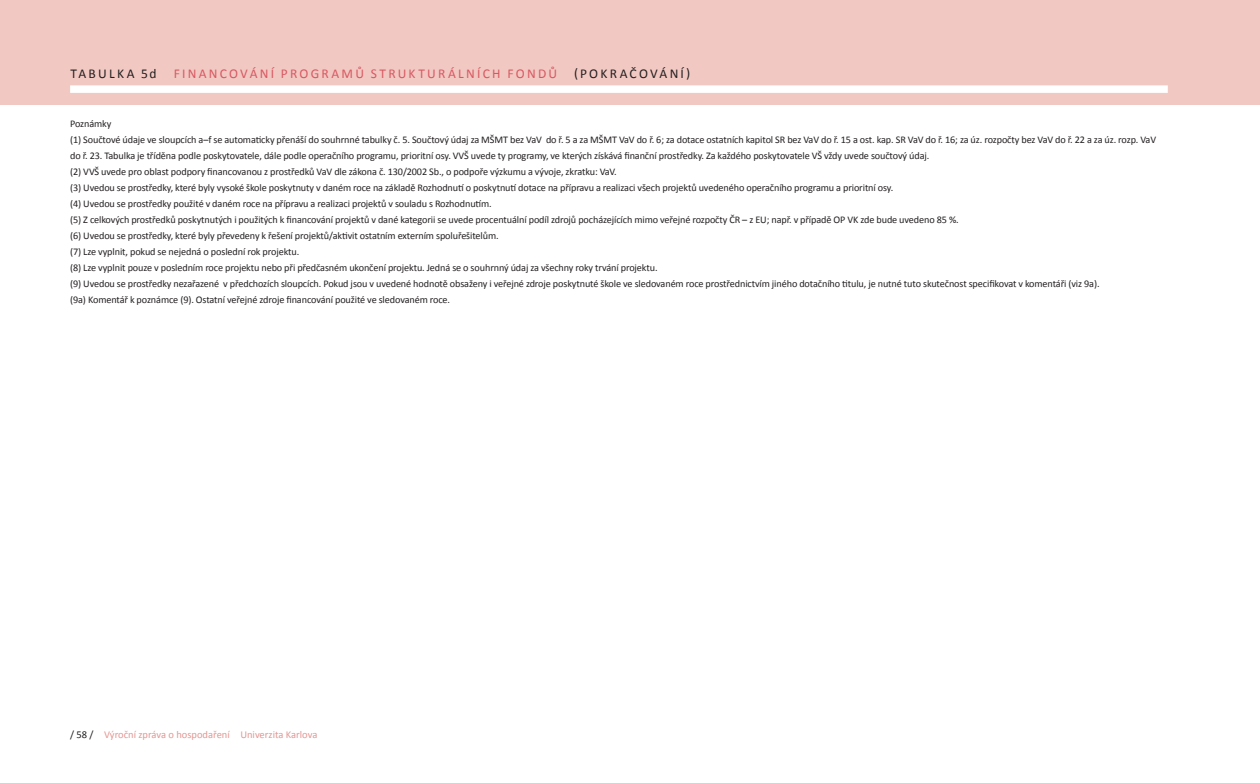
<style>
.page{position:relative;width:1260px;height:783px;background:#fff}
.page>*{position:absolute;margin:0;border:0;box-sizing:border-box;transform-origin:0 0}
.Tab_nazev_pokracovan{font:13.5px "Calibri";letter-spacing:.165em;color:#d75862}
.Tab_nazev_pokracovan-2{font:13.5px "Calibri";letter-spacing:.165em;color:#231f20}
.t1{font:10.5px "Calibri";color:#e49693}
.Poznamky_tab{font:10.2px/16px "Calibri";letter-spacing:-.01em;color:#231f20}
.s1{color:#231f20}
</style>
<div class="page">
<div style="left:0;top:0;width:1259px;height:105px;background:#f2c8c2"></div>
<div style="left:70px;top:85px;width:1097px;height:8px;background:#fff"></div>
<p class="Tab_nazev_pokracovan-2" style="left:70px;top:65px;width:88px">TABULKA 5d</p>
<p class="Tab_nazev_pokracovan" style="left:174px;top:65px;width:385px">FINANCOVÁNÍ PROGRAMŮ STRUKTURÁLNÍCH FONDŮ</p>
<p class="Tab_nazev_pokracovan-2" style="left:574px;top:65px;width:117px">(POKRAČOVÁNÍ)</p>
<p class="Poznamky_tab" style="left:70px;top:115px;width:43px">Poznámky</p>
<p class="Poznamky_tab" style="left:70px;top:131px;width:1087px">(1) Součtové údaje ve sloupcích a–f se automaticky přenáší do souhrnné tabulky č. 5. Součtový údaj za MŠMT bez VaV do ř. 5 a za MŠMT VaV do ř. 6; za dotace ostatních kapitol SR bez VaV do ř. 15 a ost. kap. SR VaV do ř. 16; za úz. rozpočty bez VaV do ř. 22 a za úz. rozp. VaV do ř. 23. Tabulka je tříděna podle poskytovatele, dále podle operačního programu, prioritní osy. VVŠ uvede ty programy, ve kterých získává finanční prostředky. Za každého poskytovatele VŠ vždy uvede součtový údaj.</p>
<p class="Poznamky_tab" style="left:70px;top:163px;width:548px">(2) VVŠ uvede pro oblast podpory financovanou z prostředků VaV dle zákona č. 130/2002 Sb., o podpoře výzkumu a vývoje, zkratku: VaV.</p>
<p class="Poznamky_tab" style="left:70px;top:179px;width:824px">(3) Uvedou se prostředky, které byly vysoké škole poskytnuty v daném roce na základě Rozhodnutí o poskytnutí dotace na přípravu a realizaci všech projektů uvedeného operačního programu a prioritní osy.</p>
<p class="Poznamky_tab" style="left:70px;top:196px;width:423px">(4) Uvedou se prostředky použité v daném roce na přípravu a realizaci projektů v souladu s Rozhodnutím.</p>
<p class="Poznamky_tab" style="left:70px;top:212px;width:890px">(5) Z celkových prostředků poskytnutých i použitých k financování projektů v dané kategorii se uvede procentuální podíl zdrojů pocházejících mimo veřejné rozpočty ČR – z EU; např. v případě OP VK zde bude uvedeno 85 %.</p>
<p class="Poznamky_tab" style="left:70px;top:228px;width:430px">(6) Uvedou se prostředky, které byly převedeny k řešení projektů/aktivit ostatním externím spoluřešitelům.</p>
<p class="Poznamky_tab" style="left:70px;top:244px;width:231px">(7) Lze vyplnit, pokud se nejedná o poslední rok projektu.</p>
<p class="Poznamky_tab" style="left:70px;top:260px;width:589px">(8) Lze vyplnit pouze v posledním roce projektu nebo při předčasném ukončení projektu. Jedná se o souhrnný údaj za všechny roky trvání projektu.</p>
<p class="Poznamky_tab" style="left:70px;top:276px;width:1030px">(9) Uvedou se prostředky nezařazené v předchozích sloupcích. Pokud jsou v uvedené hodnotě obsaženy i veřejné zdroje poskytnuté škole ve sledovaném roce prostřednictvím jiného dotačního titulu, je nutné tuto skutečnost specifikovat v komentáři (viz 9a).</p>
<p class="Poznamky_tab" style="left:70px;top:292px;width:381px">(9a) Komentář k poznámce (9). Ostatní veřejné zdroje financování použité ve sledovaném roce.</p>
<p class="t1" style="left:70px;top:727px;width:249px"><span class="s1">/ 58 /</span> Výroční zpráva o hospodaření Univerzita Karlova</p>
</div>
